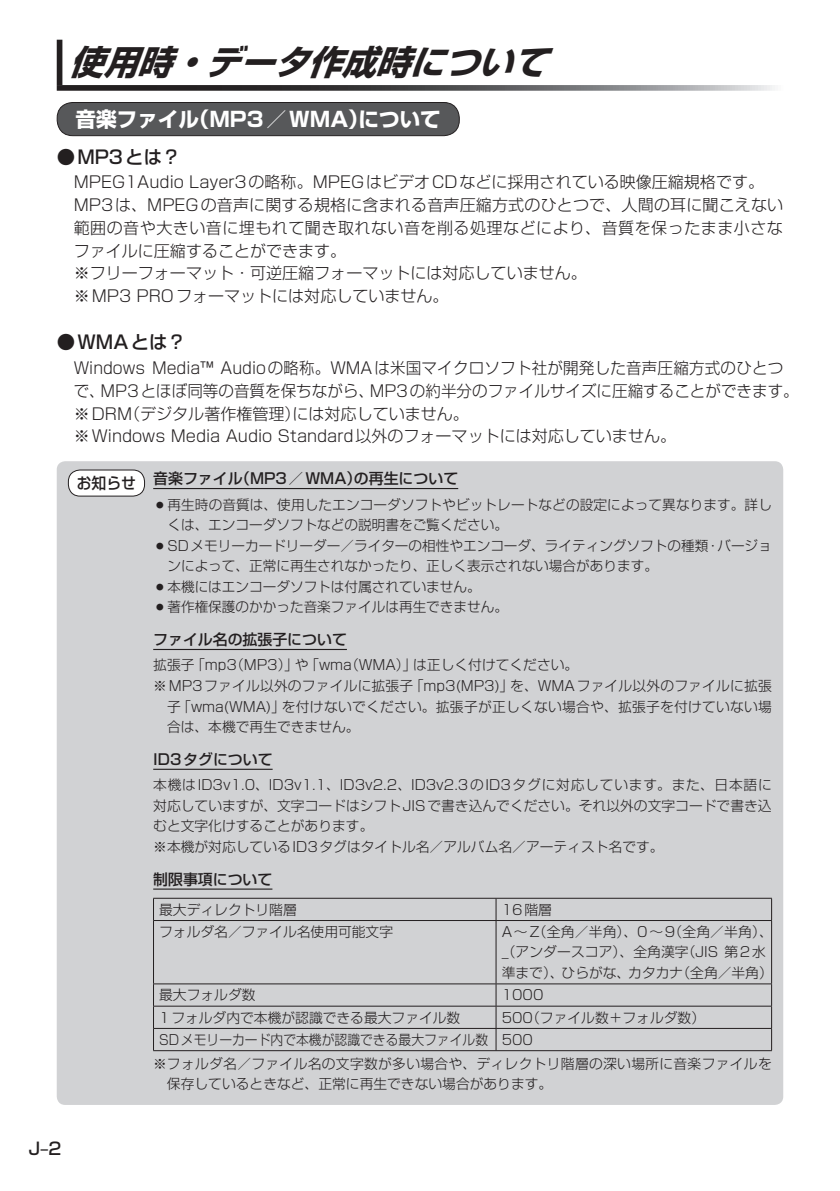
<style>
.page{position:relative;width:840px;height:1191px;background:#fff}
.page>*{position:absolute;margin:0;border:0;box-sizing:border-box;transform-origin:0 0}
.t1{font:italic 34px "Shin Go Pro Bold 90 msp RKSJ H";color:#231f20}
.t2{font:20.6px "Shin Go Pro Bold 90 msp RKSJ H";color:#fff}
.t3{font:18.4px "Shin Go Pro Medium 90 msp RKSJ H";color:#231f20}
.t4{font:17px "Shin Go Pro Medium 90 msp RKSJ H";color:#231f20}
.t5{font:16px/22.6px "Shin Go Pro Light 90 msp RKSJ H";color:#231f20}
.t6{font:15.6px "Shin Go Pro Medium 90 msp RKSJ H";color:#231f20;scale:.95 1}
.t7{font:14.8px "Shin Go Pro Medium 90 msp RKSJ H";color:#231f20}
.t8{font:13.8px/20.6px "Shin Go Pro Light 90 msp RKSJ H";color:#231f20}
.t9{font:13.8px/20.6px "Shin Go Pro Light 90 msp RKSJ H";letter-spacing:.025em;color:#231f20}
.t10{font:13.8px "Shin Go Pro Light 90 msp RKSJ H";letter-spacing:.02em;color:#231f20}
</style>
<div class="page">
<div style="left:57px;top:40px;width:5px;height:45px;background:#231f20"></div>
<svg style="left:57px;top:85px;width:718px;height:6px;background:#616162"></svg>
<div style="left:57px;top:102px;width:402px;height:34px;background:#57585a;border-radius:16px"></div>
<div style="left:57px;top:102px;width:402px;height:34px;border:1px solid #231f20;border-radius:16px"></div>
<div style="left:57px;top:461px;width:725px;height:644px;background:#d1d2d4;border-radius:9px"></div>
<hr style="left:153px;top:488px;width:305px;height:1px;background:#231f20">
<hr style="left:153px;top:649px;width:194px;height:1px;background:#231f20">
<hr style="left:153px;top:768px;width:119px;height:2px;background:#231f20">
<hr style="left:153px;top:888px;width:119px;height:1px;background:#231f20">
<hr style="left:153px;top:898px;width:342px;height:1px;background:#231f20">
<svg style="left:153px;top:898px;width:1px;height:22px"></svg>
<hr style="left:495px;top:898px;width:276px;height:1px;background:#231f20">
<svg style="left:495px;top:898px;width:1px;height:22px"></svg>
<hr style="left:153px;top:920px;width:342px;height:1px;background:#231f20">
<hr style="left:153px;top:920px;width:1px;height:63px;background:#231f20">
<hr style="left:495px;top:920px;width:276px;height:1px;background:#231f20">
<hr style="left:495px;top:920px;width:1px;height:63px;background:#231f20">
<hr style="left:770px;top:920px;width:1px;height:63px;background:#231f20">
<hr style="left:153px;top:983px;width:342px;height:1px;background:#231f20">
<hr style="left:495px;top:983px;width:276px;height:1px;background:#231f20">
<hr style="left:153px;top:1005px;width:342px;height:1px;background:#231f20">
<hr style="left:495px;top:1005px;width:276px;height:1px;background:#231f20">
<hr style="left:153px;top:1028px;width:342px;height:1px;background:#231f20">
<svg style="left:153px;top:984px;width:1px;height:66px"></svg>
<hr style="left:495px;top:1028px;width:276px;height:1px;background:#231f20">
<svg style="left:495px;top:984px;width:1px;height:66px"></svg>
<hr style="left:153px;top:1050px;width:618px;height:1px;background:#231f20">
<div style="left:68px;top:470px;width:76px;height:26px;background:#fff;border-radius:12px"></div>
<div style="left:68px;top:470px;width:77px;height:26px;border:1px solid #231f20;border-radius:12px"></div>
<h1 class="t1" style="left:69px;top:50px;width:490px">使用時・データ作成時について</h1>
<h2 class="t2" style="left:76px;top:111px;width:366px">音楽ファイル（MP3／WMA）について</h2>
<h3 class="t3" style="left:57px;top:150px;width:125px">●MP3とは？</h3>
<p class="t5" style="left:74px;top:173px;width:710px">MPEG1Audio Layer3の略称。MPEGはビデオCDなどに採用されている映像圧縮規格です。MP3は、MPEGの音声に関する規格に含まれる音声圧縮方式のひとつで、人間の耳に聞こえない範囲の音や大きい音に埋もれて聞き取れない音を削る処理などにより、音質を保ったまま小さなファイルに圧縮することができます。<br>※フリーフォーマット・可逆圧縮フォーマットには対応していません。<br>※MP3 PROフォーマットには対応していません。</p>
<h3 class="t3" style="left:57px;top:335px;width:131px">●WMAとは？</h3>
<p class="t5" style="left:74px;top:359px;width:726px">Windows Media™ Audioの略称。WMAは米国マイクロソフト社が開発した音声圧縮方式のひとつで、MP3とほぼ同等の音質を保ちながら、MP3の約半分のファイルサイズに圧縮することができます。※DRM（デジタル著作権管理）には対応していません。<br>※Windows Media Audio Standard以外のフォーマットには対応していません。</p>
<p class="t6" style="left:77px;top:477px;width:64px">お知らせ</p>
<p class="t7" style="left:153px;top:473px;width:306px">音楽ファイル（MP3／WMA）の再生について</p>
<p class="t8" style="left:167px;top:496px;width:605px;text-indent:-14px">○再生時の音質は、使用したエンコーダソフトやビットレートなどの設定によって異なります。詳しくは、エンコーダソフトなどの説明書をご覧ください。</p>
<p class="t8" style="left:167px;top:537px;width:605px;text-indent:-14px">○SDメモリーカードリーダー／ライターの相性やエンコーダ、ライティングソフトの種類・バージョンによって、正常に再生されなかったり、正しく表示されない場合があります。</p>
<p class="t8" style="left:153px;top:578px;width:329px">○本機にはエンコーダソフトは付属されていません。</p>
<p class="t8" style="left:153px;top:598px;width:356px">○著作権保護のかかった音楽ファイルは再生できません。</p>
<p class="t7" style="left:153px;top:634px;width:195px">ファイル名の拡張子について</p>
<p class="t8" style="left:153px;top:657px;width:426px">拡張子「mp3（MP3）」や「wma（WMA）」は正しく付けてください。</p>
<p class="t8" style="left:153px;top:677px;width:619px">※ MP3ファイル以外のファイルに拡張子「mp3(MP3)」を、WMAファイル以外のファイルに拡張</p>
<p class="t10" style="left:167px;top:701px;width:606px">子「wma(WMA)」を付けないでください。拡張子が正しくない場合や、拡張子を付けていない場</p>
<p class="t8" style="left:167px;top:718px;width:194px">合は、本機で再生できません。</p>
<p class="t7" style="left:153px;top:754px;width:121px">ID3タグについて</p>
<p class="t8" style="left:153px;top:776px;width:619px">本機はID3v1.0、ID3v1.1、ID3v2.2、ID3v2.3のID3タグに対応しています。また、日本語に対応していますが、文字コードはシフトJISで書き込んでください。それ以外の文字コードで書き込むと文字化けすることがあります。<br>※本機が対応しているID3タグはタイトル名／アルバム名／アーティスト名です。</p>
<p class="t7" style="left:153px;top:873px;width:121px">制限事項について</p>
<p class="t8" style="left:159px;top:901px;width:139px">最大ディレクトリ階層</p>
<p class="t8" style="left:501px;top:901px;width:52px">16階層</p>
<p class="t8" style="left:159px;top:923px;width:235px">フォルダ名／ファイル名使用可能文字</p>
<p class="t8" style="left:501px;top:923px;width:272px">A～Z（全角／半角）、0～9（全角／半角）、_（アンダースコア）、全角漢字（JIS 第2水準まで）、ひらがな、カタカナ（全角／半角）</p>
<p class="t8" style="left:159px;top:986px;width:98px">最大フォルダ数</p>
<p class="t8" style="left:501px;top:986px;width:43px">1000</p>
<p class="t8" style="left:159px;top:1009px;width:302px">1フォルダ内で本機が認識できる最大ファイル数</p>
<p class="t8" style="left:159px;top:1008px;width:547px;line-height:22.2px;text-indent:342px">500（ファイル数＋フォルダ数）<br>SDメモリーカード内で本機が認識できる最大ファイル数 500</p>
<p class="t9" style="left:167px;top:1055px;width:606px;text-indent:-14px">※ フォルダ名／ファイル名の文字数が多い場合や、ディレクトリ階層の深い場所に音楽ファイルを保存しているときなど、正常に再生できない場合があります。</p>
<p class="t4" style="left:28px;top:1142px;width:35px">J‒2</p>
</div>
